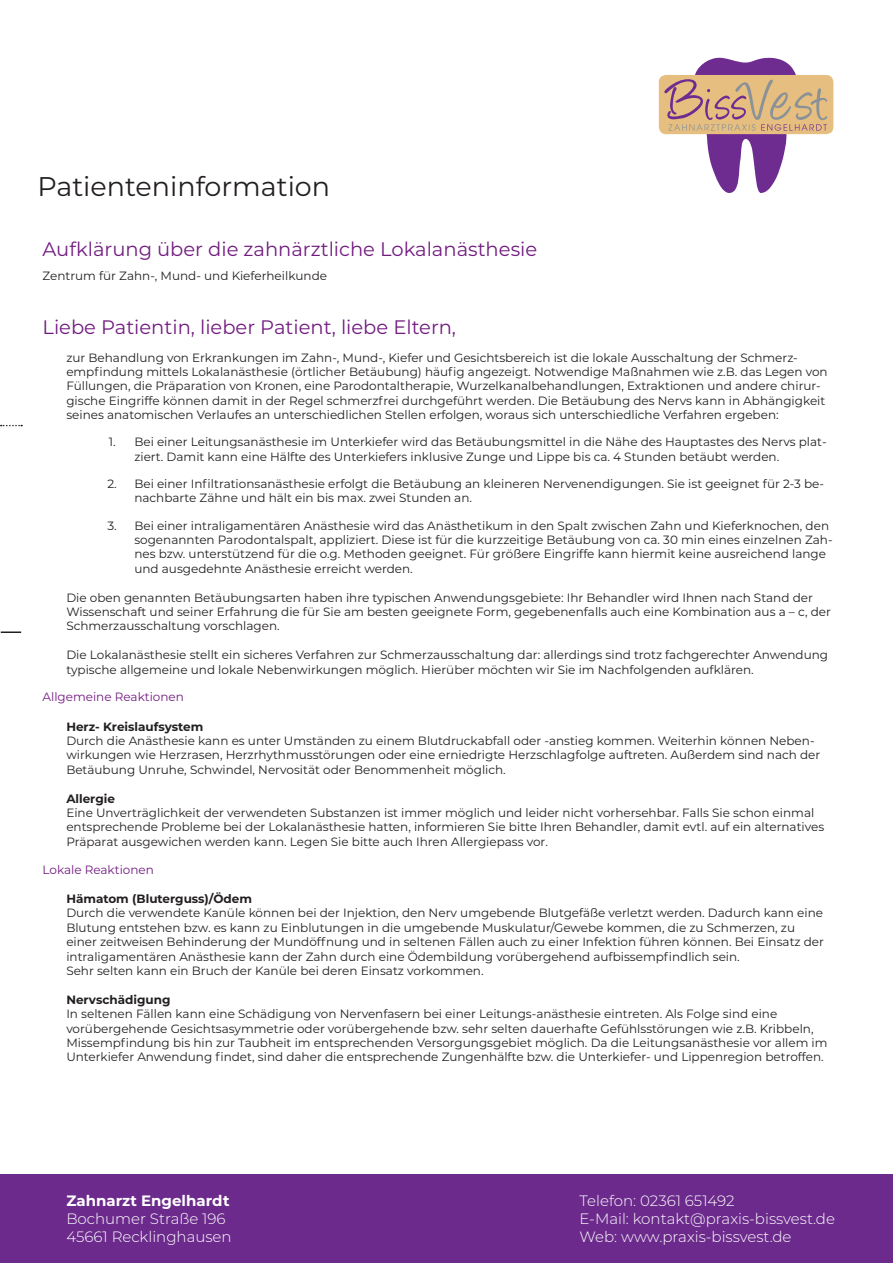
<style>
.page{position:relative;width:893px;height:1263px;background:#fff}
.page>*{position:absolute;margin:0;border:0;box-sizing:border-box;transform-origin:0 0}
.t1{font:27px "Montserrat";color:#231f20}
.t2{font:19.5px "Montserrat";color:#721c80}
.t3{font:300 15px/18px "Montserrat";color:#fff}
.t4{font:700 15px "Montserrat";color:#fff}
.t5{font:12px/14.4px "Montserrat";color:#231f20}
.t6{font:700 12px "Montserrat";color:#231f20}
.t7{font:12px "Montserrat";color:#721c80}
</style>
<div class="page">
<div style="left:0;top:1175px;width:893px;height:88px;background:#6c2b8c"></div>
<div style="left:659px;top:75px;width:174px;height:59px;background:#e6be80;border-radius:7px"></div>
<svg style="left:664px;top:58px;width:163px;height:135px"></svg>
<svg style="left:1px;top:425px;width:21px;height:1px"></svg>
<hr style="left:1px;top:631px;width:20px;height:2px;background:#231f20">
<h1 class="t1" style="left:37px;top:168px;width:294px">Patienteninformation</h1>
<h2 class="t2" style="left:43px;top:236px;width:496px">Aufklärung über die zahnärztliche Lokalanästhesie</h2>
<p class="t5" style="left:43px;top:268px;width:286px">Zentrum für Zahn-, Mund- und Kieferheilkunde</p>
<h2 class="t2" style="left:43px;top:313px;width:415px">Liebe Patientin, lieber Patient, liebe Eltern,</h2>
<p class="t5" style="left:66px;top:350px;width:763px">zur Behandlung von Erkrankungen im Zahn-, Mund-, Kiefer und Gesichtsbereich ist die lokale Ausschaltung der Schmerz&shy;empfindung mittels Lokalanästhesie (örtlicher Betäubung) häufig angezeigt. Notwendige Maßnahmen wie z.B. das Legen von Füllungen, die Präparation von Kronen, eine Parodontaltherapie, Wurzelkanalbehandlungen, Extraktionen und andere chirur&shy;gische Eingriffe können damit in der Regel schmerzfrei durchgeführt werden. Die Betäubung des Nervs kann in Abhängigkeit seines anatomischen Verlaufes an unterschiedlichen Stellen erfolgen, woraus sich unterschiedliche Verfahren ergeben:</p>
<p class="t5" style="left:134px;top:434px;width:694px;text-indent:-26px">1. Bei einer Leitungsanästhesie im Unterkiefer wird das Betäubungsmittel in die Nähe des Hauptastes des Nervs plat&shy;ziert. Damit kann eine Hälfte des Unterkiefers inklusive Zunge und Lippe bis ca. 4 Stunden betäubt werden.</p>
<p class="t5" style="left:134px;top:476px;width:691px;text-indent:-27px">2. Bei einer Infiltrationsanästhesie erfolgt die Betäubung an kleineren Nervenendigungen. Sie ist geeignet für 2-3 be&shy;nachbarte Zähne und hält ein bis max. zwei Stunden an.</p>
<p class="t5" style="left:134px;top:518px;width:700px;text-indent:-27px">3. Bei einer intraligamentären Anästhesie wird das Anästhetikum in den Spalt zwischen Zahn und Kieferknochen, den sogenannten Parodontalspalt, appliziert. Diese ist für die kurzzeitige Betäubung von ca. 30 min eines einzelnen Zah&shy;nes bzw. unterstützend für die o.g. Methoden geeignet. Für größere Eingriffe kann hiermit keine ausreichend lange und ausgedehnte Anästhesie erreicht werden.</p>
<p class="t5" style="left:66px;top:590px;width:766px">Die oben genannten Betäubungsarten haben ihre typischen Anwendungsgebiete: Ihr Behandler wird Ihnen nach Stand der<br>Wissenschaft und seiner Erfahrung die für Sie am besten geeignete Form, gegebenenfalls auch eine Kombination aus a – c, der<br>Schmerzausschaltung vorschlagen.</p>
<p class="t5" style="left:66px;top:647px;width:763px">Die Lokalanästhesie stellt ein sicheres Verfahren zur Schmerzausschaltung dar: allerdings sind trotz fachgerechter Anwendung typische allgemeine und lokale Nebenwirkungen möglich. Hierüber möchten wir Sie im Nachfolgenden aufklären.</p>
<p class="t7" style="left:43px;top:689px;width:143px">Allgemeine Reaktionen</p>
<p class="t6" style="left:66px;top:718px;width:139px">Herz- Kreislaufsystem</p>
<p class="t5" style="left:66px;top:733px;width:755px">Durch die Anästhesie kann es unter Umständen zu einem Blutdruckabfall oder -anstieg kommen. Weiterhin können Neben&shy;wirkungen wie Herzrasen, Herzrhythmusstörungen oder eine erniedrigte Herzschlagfolge auftreten. Außerdem sind nach der<br>Betäubung Unruhe, Schwindel, Nervosität oder Benommenheit möglich.</p>
<p class="t6" style="left:66px;top:790px;width:50px">Allergie</p>
<p class="t5" style="left:66px;top:805px;width:759px">Eine Unverträglichkeit der verwendeten Substanzen ist immer möglich und leider nicht vorhersehbar. Falls Sie schon einmal entsprechende Probleme bei der Lokalanästhesie hatten, informieren Sie bitte Ihren Behandler, damit evtl. auf ein alternatives<br>Präparat ausgewichen werden kann. Legen Sie bitte auch Ihren Allergiepass vor.</p>
<p class="t7" style="left:43px;top:861px;width:113px">Lokale Reaktionen</p>
<p class="t6" style="left:66px;top:890px;width:187px">Hämatom (Bluterguss)/Ödem</p>
<p class="t5" style="left:66px;top:905px;width:759px">Durch die verwendete Kanüle können bei der Injektion, den Nerv umgebende Blutgefäße verletzt werden. Dadurch kann eine Blutung entstehen bzw. es kann zu Einblutungen in die umgebende Muskulatur/Gewebe kommen, die zu Schmerzen, zu einer zeitweisen Behinderung der Mundöffnung und in seltenen Fällen auch zu einer Infektion führen können. Bei Einsatz der intraligamentären Anästhesie kann der Zahn durch eine Ödembildung vorübergehend aufbissempfindlich sein.<br>Sehr selten kann ein Bruch der Kanüle bei deren Einsatz vorkommen.</p>
<p class="t6" style="left:66px;top:991px;width:106px">Nervschädigung</p>
<p class="t5" style="left:66px;top:1006px;width:763px">In seltenen Fällen kann eine Schädigung von Nervenfasern bei einer Leitungs-anästhesie eintreten. Als Folge sind eine vorübergehende Gesichtsasymmetrie oder vorübergehende bzw. sehr selten dauerhafte Gefühlsstörungen wie z.B. Kribbeln, Missempfindung bis hin zur Taubheit im entsprechenden Versorgungsgebiet möglich. Da die Leitungsanästhesie vor allem im Unterkiefer Anwendung findet, sind daher die entsprechende Zungenhälfte bzw. die Unterkiefer- und Lippenregion betroffen.</p>
<p class="t4" style="left:66px;top:1189px;width:165px">Zahnarzt Engelhardt</p>
<p class="t3" style="left:66px;top:1209px;width:167px">Bochumer Straße 196<br>45661 Recklinghausen</p>
<p class="t3" style="left:580px;top:1191px;width:257px">Telefon: 02361 651492<br>E-Mail: kontakt@praxis-bissvest.de<br>Web: www.praxis-bissvest.de</p>
</div>
